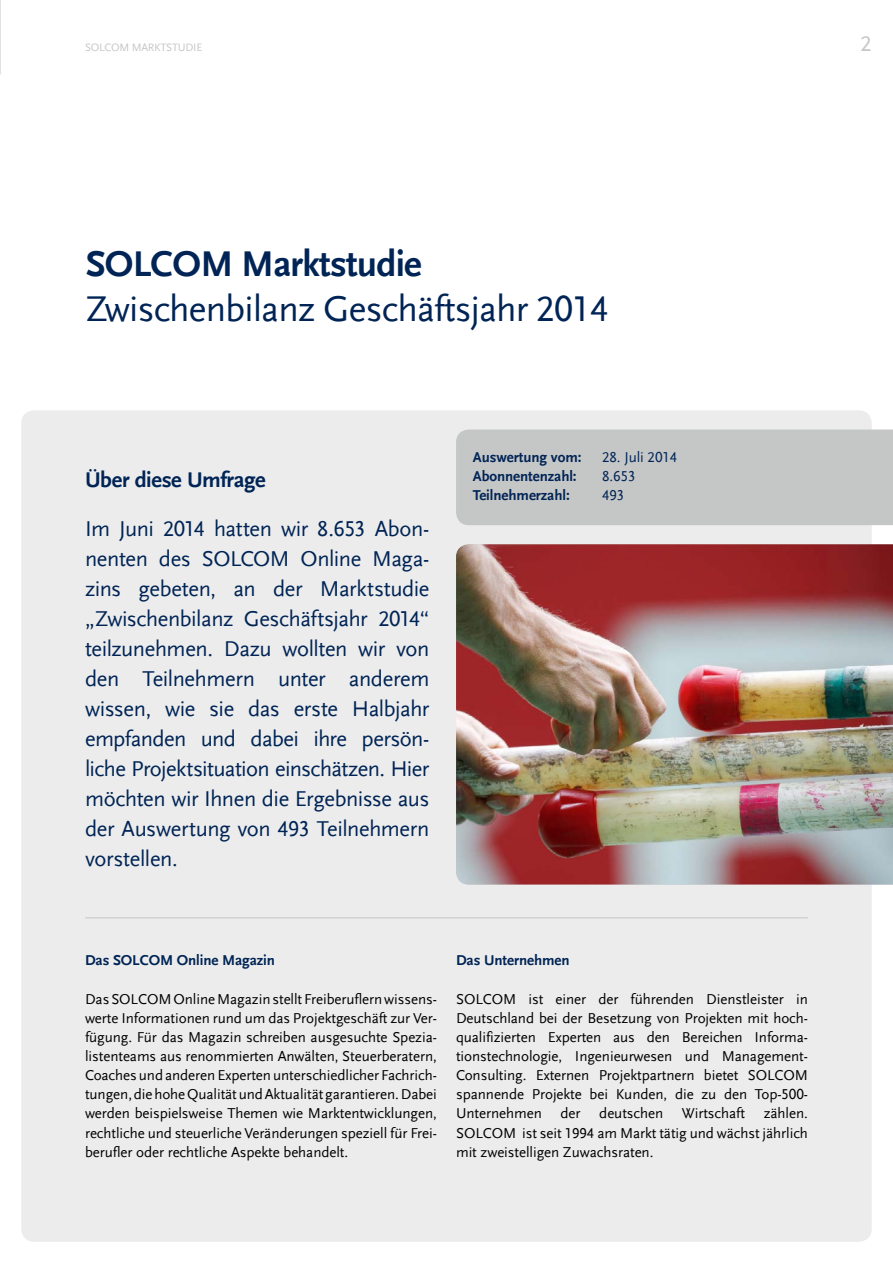
<style>
.page{position:relative;width:893px;height:1263px;background:#fff}
.page>*{position:absolute;margin:0;border:0;box-sizing:border-box;transform-origin:0 0}
.t1{font:37.5px "Scala Sans LF";letter-spacing:-.02em;color:#002455}
.t2{font:700 37.5px "Scala Sans";letter-spacing:-.02em;color:#002455}
.t3{font:22.5px/30px "Scala Sans LF";letter-spacing:-.02em;color:#002455;text-align:justify}
.t4{font:700 22.5px "Scala Sans";letter-spacing:-.02em;color:#002455}
.t5{font:22.5px "Scala Sans LF";color:#c5c6c6}
.t6{font:15px/19.2px "Scala Sans LF";letter-spacing:-.005em;color:#000;text-align:justify}
.t7{font:700 15px/19.2px "Scala Sans";letter-spacing:-.005em;color:#002455}
.t8{font:15px/19.2px "Scala Sans LF";letter-spacing:-.005em;color:#002455}
.t9{font:11.25px "Scala Sans LF";letter-spacing:-.02em;color:#c5c6c6}
</style>
<div class="page">
<div style="left:21px;top:410px;width:851px;height:832px;background:#ececec;border-radius:13px"></div>
<hr style="left:0;top:0;width:1px;height:74px;background:#c5c6c6">
<hr style="left:85px;top:917px;width:723px;height:1px;background:#c5c6c6">
<img style="left:456px;top:544px;width:437px;height:340px">
<div style="left:456px;top:429px;width:437px;height:96px;background:#c5c6c6"></div>
<p class="t9" style="left:85px;top:41px;width:119px">SOLCOM MARKTSTUDIE</p>
<h2 class="t5" style="left:860px;top:31px;width:13px">2</h2>
<h1 class="t2" style="left:86px;top:242px;width:338px">SOLCOM Marktstudie</h1>
<h1 class="t1" style="left:86px;top:288px;width:525px">Zwischenbilanz Geschäftsjahr 2014</h1>
<h2 class="t4" style="left:85px;top:467px;width:182px">Über diese Umfrage</h2>
<p class="t3" style="left:85px;top:514px;width:346px">Im Juni 2014 hatten wir 8.653 Abon&shy;nenten des SOLCOM Online Maga&shy;zins gebeten, an der Marktstudie „Zwischenbilanz Geschäftsjahr 2014“ teilzunehmen. Dazu wollten wir von den Teilnehmern unter anderem wissen, wie sie das erste Halbjahr empfanden und dabei ihre persön&shy;liche Projektsituation einschätzen. Hier möchten wir Ihnen die Ergebnisse aus der Auswertung von 493 Teilnehmern vorstellen.</p>
<p class="t7" style="left:473px;top:448px;width:110px">Auswertung vom:<br>Abonnentenzahl:<br>Teilnehmerzahl:</p>
<p class="t8" style="left:602px;top:448px;width:77px">28. Juli 2014<br>8.653<br>493</p>
<p class="t7" style="left:85px;top:951px;width:192px">Das SOLCOM Online Magazin</p>
<p class="t6" style="left:85px;top:989px;width:353px">Das SOLCOM Online Magazin stellt Freiberuflern wissens&shy;werte Informationen rund um das Projektgeschäft zur Ver&shy;fügung. Für das Magazin schreiben ausgesuchte Spezia&shy;listenteams aus renommierten Anwälten, Steuerberatern, Coaches und anderen Experten unterschiedlicher Fachrich&shy;tungen, die hohe Qualität und Aktualität garantieren. Dabei werden beispielsweise Themen wie Marktentwicklungen, rechtliche und steuerliche Veränderungen speziell für Frei&shy;berufler oder rechtliche Aspekte behandelt.</p>
<p class="t7" style="left:456px;top:951px;width:115px">Das Unternehmen</p>
<p class="t6" style="left:456px;top:989px;width:353px">SOLCOM ist einer der führenden Dienstleister in Deutschland bei der Besetzung von Projekten mit hoch&shy;qualifizierten Experten aus den Bereichen Informa&shy;tionstechnologie, Ingenieurwesen und Management-Consulting. Externen Projektpartnern bietet SOLCOM spannende Projekte bei Kunden, die zu den Top-500- Unternehmen der deutschen Wirtschaft zählen.<br>SOLCOM ist seit 1994 am Markt tätig und wächst jährlich mit zweistelligen Zuwachsraten.</p>
</div>
